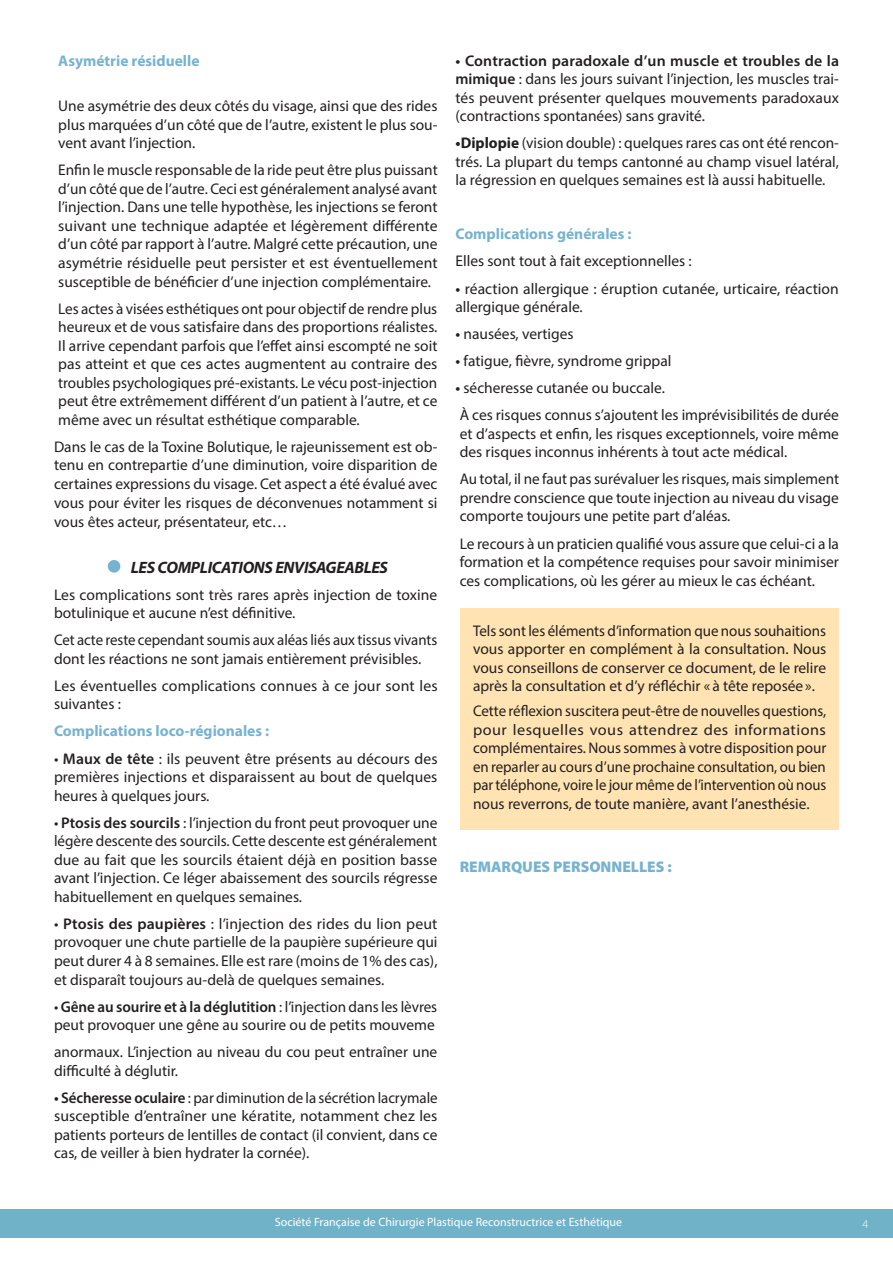
<style>
.page{position:relative;width:893px;height:1263px;background:#fff}
.page>*{position:absolute;margin:0;border:0;box-sizing:border-box;transform-origin:0 0}
.t1{font:italic 700 16.5px "Myriad Pro";letter-spacing:-.02em;color:#231f20}
.t2{font:15.45px/18.6px "Myriad Pro";color:#231f20;text-align:justify}
.t3{font:15.45px/18.6px "Myriad Pro";color:#231f20;scale:.96 1}
.t4{font:700 15.45px "Myriad Pro";color:#77b3d0}
.t5{font:900 15.45px "Myriad Pro";color:#77b3d0}
.t6{font:12px "Myriad Pro";color:#fff}
.t7{font:300 12px "Myriad Pro";color:#fff}
.s1{font-weight:600}
.s2{font-weight:700}
</style>
<div class="page">
<div style="left:108px;top:560px;width:12px;height:13px;background:#77b3d0;border-radius:50%"></div>
<div style="left:0;top:1209px;width:893px;height:28px;background:#70b2c8"></div>
<div style="left:460px;top:608px;width:379px;height:221px;background:#ffe3b2"></div>
<p class="t4" style="left:58px;top:54px;width:143px">Asymétrie résiduelle</p>
<p class="t2" style="left:58px;top:97px;width:381px">Une asymétrie des deux côtés du visage, ainsi que des rides plus marquées d’un côté que de l’autre, existent le plus sou&shy;vent avant l’injection.</p>
<p class="t2" style="left:58px;top:161px;width:381px">Enfin le muscle responsable de la ride peut être plus puissant d’un côté que de l’autre. Ceci est généralement analysé avant l’injection. Dans une telle hypothèse, les injections se feront suivant une technique adaptée et légèrement différente d’un côté par rapport à l’autre. Malgré cette précaution, une asymétrie résiduelle peut persister et est éventuellement susceptible de bénéficier d’une injection complémentaire.</p>
<p class="t2" style="left:58px;top:300px;width:381px">Les actes à visées esthétiques ont pour objectif de rendre plus heureux et de vous satisfaire dans des proportions réalistes.<br>Il arrive cependant parfois que l’effet ainsi escompté ne soit pas atteint et que ces actes augmentent au contraire des troubles psychologiques pré-existants. Le vécu post-injection peut être extrêmement différent d’un patient à l’autre, et ce même avec un résultat esthétique comparable.</p>
<p class="t2" style="left:54px;top:438px;width:385px">Dans le cas de la Toxine Bolutique, le rajeunissement est ob&shy;tenu en contrepartie d’une diminution, voire disparition de certaines expressions du visage. Cet aspect a été évalué avec vous pour éviter les risques de déconvenues notamment si vous êtes acteur, présentateur, etc…</p>
<p class="t1" style="left:131px;top:557px;width:259px">LES COMPLICATIONS ENVISAGEABLES</p>
<p class="t2" style="left:54px;top:586px;width:385px">Les complications sont très rares après injection de toxine botulinique et aucune n’est définitive.</p>
<p class="t3" style="left:54px;top:631px;width:401px">Cet acte reste cependant soumis aux aléas liés aux tissus vivants dont les réactions ne sont jamais entièrement prévisibles.</p>
<p class="t2" style="left:54px;top:677px;width:385px">Les éventuelles complications connues à ce jour sont les suivantes :</p>
<p class="t4" style="left:54px;top:725px;width:217px">Complications loco-régionales :</p>
<p class="t2" style="left:54px;top:749px;width:385px">• <span class="s1">Maux de tête</span> : ils peuvent être présents au décours des premières injections et disparaissent au bout de quelques heures à quelques jours.</p>
<p class="t2" style="left:54px;top:813px;width:385px">• <span class="s1">Ptosis des sourcils</span> : l’injection du front peut provoquer une légère descente des sourcils. Cette descente est généralement due au fait que les sourcils étaient déjà en position basse avant l’injection. Ce léger abaissement des sourcils régresse habituellement en quelques semaines.</p>
<p class="t2" style="left:54px;top:914px;width:385px">• <span class="s1">Ptosis des paupières</span> : l’injection des rides du lion peut provoquer une chute partielle de la paupière supérieure qui peut durer 4 à 8 semaines. Elle est rare (moins de 1% des cas), et disparaît toujours au-delà de quelques semaines.</p>
<p class="t2" style="left:54px;top:997px;width:385px">• <span class="s1">Gêne au sourire et à la déglutition</span> : l’injection dans les lèvres peut provoquer une gêne au sourire ou de petits mouveme</p>
<p class="t2" style="left:54px;top:1043px;width:385px">anormaux. L’injection au niveau du cou peut entraîner une difficulté à déglutir.</p>
<p class="t2" style="left:54px;top:1089px;width:385px"><span class="s1">• Sécheresse oculaire</span> : par diminution de la sécrétion lacrymale susceptible d’entraîner une kératite, notamment chez les patients porteurs de lentilles de contact (il convient, dans ce cas, de veiller à bien hydrater la cornée).</p>
<p class="t2" style="left:455px;top:52px;width:385px"><span class="s1">• Contraction paradoxale d’un muscle et troubles de la mimique</span> : dans les jours suivant l’injection, les muscles trai&shy;tés peuvent présenter quelques mouvements paradoxaux (contractions spontanées) sans gravité.</p>
<p class="t2" style="left:455px;top:134px;width:385px"><span class="s2">•Diplopie</span> (vision double) : quelques rares cas ont été rencon&shy;trés. La plupart du temps cantonné au champ visuel latéral, la régression en quelques semaines est là aussi habituelle.</p>
<p class="t4" style="left:455px;top:228px;width:178px">Complications générales :</p>
<p class="t2" style="left:455px;top:252px;width:238px">Elles sont tout à fait exceptionnelles :</p>
<p class="t2" style="left:455px;top:280px;width:385px"><span class="s1">•</span> réaction allergique : éruption cutanée, urticaire, réaction allergique générale.</p>
<p class="t2" style="left:455px;top:325px;width:120px"><span class="s1">•</span> nausées, vertiges</p>
<p class="t2" style="left:455px;top:352px;width:217px"><span class="s1">•</span> fatigue, fièvre, syndrome grippal</p>
<p class="t2" style="left:455px;top:375px;width:385px;line-height:27px"><span class="s1">•</span> sécheresse cutanée ou buccale.<br>À ces risques connus s’ajoutent les imprévisibilités de durée</p>
<p class="t2" style="left:460px;top:425px;width:381px">et d’aspects et enfin, les risques exceptionnels, voire même des risques inconnus inhérents à tout acte médical.</p>
<p class="t2" style="left:460px;top:470px;width:381px">Au total, il ne faut pas surévaluer les risques, mais simplement prendre conscience que toute injection au niveau du visage comporte toujours une petite part d’aléas.</p>
<p class="t2" style="left:460px;top:534px;width:381px">Le recours à un praticien qualifié vous assure que celui-ci a la formation et la compétence requises pour savoir minimiser ces complications, où les gérer au mieux le cas échéant.</p>
<p class="t2" style="left:473px;top:622px;width:355px">Tels sont les éléments d’information que nous souhaitions vous apporter en complément à la consultation. Nous vous conseillons de conserver ce document, de le relire après la consultation et d’y réfléchir « à tête reposée ».</p>
<p class="t2" style="left:473px;top:702px;width:355px">Cette réflexion suscitera peut-être de nouvelles questions, pour lesquelles vous attendrez des informations complémentaires. Nous sommes à votre disposition pour en reparler au cours d’une prochaine consultation, ou bien par téléphone, voire le jour même de l’intervention où nous nous reverrons, de toute manière, avant l’anesthésie.</p>
<p class="t5" style="left:460px;top:861px;width:214px">REMARQUES PERSONNELLES :</p>
<p class="t6" style="left:275px;top:1216px;width:349px">Société Française de Chirurgie Plastique Reconstructrice et Esthétique</p>
<p class="t7" style="left:862px;top:1219px;width:7px">4</p>
</div>
